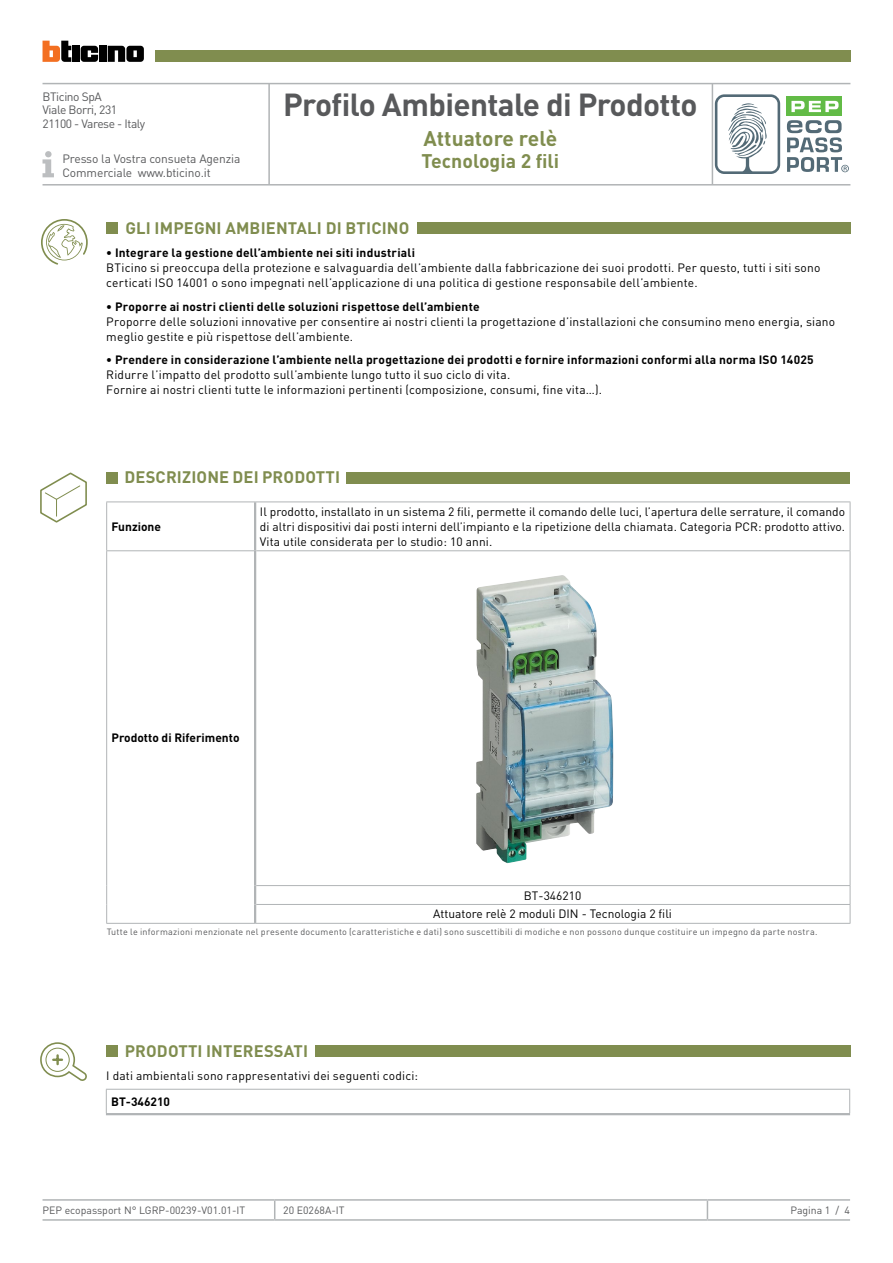
<style>
.page{position:relative;width:893px;height:1263px;background:#fff}
.page>*{position:absolute;margin:0;border:0;box-sizing:border-box;transform-origin:0 0}
.t1{font:700 31.5px "DIN Pro";letter-spacing:-.02em;color:#58595b}
.t2{font:700 21px "DIN Pro";color:#808d4f}
.t3{font:700 19.5px "DIN Pro";color:#808d4f}
.t4{font:700 16.5px "DIN Pro";letter-spacing:.01em;color:#808d4f}
.t5{font:12px/15px "DIN Pro";letter-spacing:.015em;color:#000}
.t6{font:700 12px "DIN Pro";letter-spacing:.015em;color:#000}
.t7{font:12px/13.5px "DIN Pro";letter-spacing:-.025em;color:#58595b}
.t8{font:10.5px "DIN Pro";color:#58595b}
.t9{font:9px "DIN Pro";letter-spacing:.025em;color:#58595b}
</style>
<div class="page">
<hr style="left:43px;top:1199px;width:232px;height:2px;background:#b1b4b6">
<hr style="left:275px;top:1199px;width:432px;height:2px;background:#b1b4b6">
<svg style="left:274px;top:1201px;width:1px;height:18px"></svg>
<hr style="left:707px;top:1199px;width:143px;height:2px;background:#b1b4b6">
<svg style="left:707px;top:1201px;width:1px;height:18px"></svg>
<hr style="left:43px;top:1219px;width:232px;height:2px;background:#b1b4b6">
<hr style="left:275px;top:1219px;width:432px;height:2px;background:#b1b4b6">
<hr style="left:707px;top:1219px;width:143px;height:2px;background:#b1b4b6">
<div style="left:786px;top:97px;width:56px;height:19px;background:#62bb46"></div>
<svg style="left:791px;top:101px;width:47px;height:11px"></svg>
<svg style="left:715px;top:94px;width:65px;height:80px"></svg>
<svg style="left:787px;top:120px;width:62px;height:52px"></svg>
<hr style="left:43px;top:83px;width:807px;height:1px;background:#b1b4b6">
<hr style="left:43px;top:184px;width:807px;height:2px;background:#b1b4b6">
<hr style="left:268px;top:84px;width:2px;height:100px;background:#b1b4b6">
<hr style="left:712px;top:84px;width:1px;height:100px;background:#b1b4b6">
<div style="left:155px;top:50px;width:695px;height:12px;background:#808d4f"></div>
<svg style="left:43px;top:151px;width:11px;height:26px"></svg>
<svg style="left:81px;top:46px;width:17px;height:16px"></svg>
<div style="left:99px;top:46px;width:7px;height:16px;background:#000"></div>
<div style="left:72px;top:46px;width:7px;height:16px;background:#000"></div>
<svg style="left:43px;top:41px;width:28px;height:21px"></svg>
<svg style="left:108px;top:46px;width:36px;height:16px"></svg>
<div style="left:106px;top:222px;width:12px;height:12px;background:#808d4f"></div>
<div style="left:417px;top:222px;width:433px;height:12px;background:#808d4f"></div>
<svg style="left:41px;top:219px;width:47px;height:46px"></svg>
<div style="left:106px;top:1045px;width:12px;height:12px;background:#808d4f"></div>
<div style="left:315px;top:1045px;width:535px;height:12px;background:#808d4f"></div>
<div style="left:106px;top:472px;width:12px;height:11px;background:#808d4f"></div>
<div style="left:346px;top:472px;width:504px;height:11px;background:#808d4f"></div>
<hr style="left:106px;top:501px;width:149px;height:1px;background:#b1b4b6">
<hr style="left:106px;top:502px;width:1px;height:48px;background:#b1b4b6">
<hr style="left:106px;top:550px;width:148px;height:1px;background:#b1b4b6">
<hr style="left:106px;top:551px;width:1px;height:334px;background:#b1b4b6">
<svg style="left:106px;top:885px;width:1px;height:38px"></svg>
<hr style="left:106px;top:923px;width:149px;height:1px;background:#b1b4b6">
<hr style="left:255px;top:923px;width:595px;height:1px;background:#b1b4b6">
<hr style="left:255px;top:501px;width:595px;height:1px;background:#b1b4b6">
<hr style="left:850px;top:502px;width:1px;height:48px;background:#b1b4b6">
<hr style="left:256px;top:550px;width:594px;height:1px;background:#b1b4b6">
<hr style="left:850px;top:551px;width:1px;height:334px;background:#b1b4b6">
<hr style="left:256px;top:885px;width:594px;height:1px;background:#b1b4b6">
<hr style="left:256px;top:904px;width:594px;height:1px;background:#b1b4b6">
<svg style="left:850px;top:886px;width:1px;height:37px"></svg>
<hr style="left:254px;top:502px;width:2px;height:49px;background:#b1b4b6">
<hr style="left:254px;top:551px;width:2px;height:334px;background:#b1b4b6">
<svg style="left:254px;top:885px;width:2px;height:38px"></svg>
<hr style="left:106px;top:1089px;width:744px;height:1px;background:#b1b4b6">
<svg style="left:849px;top:1089px;width:1px;height:24px"></svg>
<hr style="left:106px;top:1113px;width:744px;height:2px;background:#b1b4b6">
<svg style="left:106px;top:1089px;width:1px;height:24px"></svg>
<img style="left:476px;top:575px;width:137px;height:288px">
<svg style="left:40px;top:472px;width:47px;height:51px"></svg>
<svg style="left:40px;top:1042px;width:47px;height:39px"></svg>
<p class="t7" style="left:43px;top:89px;width:104px">BTicino SpA<br>Viale Borri, 231<br>21100 - Varese - Italy</p>
<p class="t7" style="left:62px;top:152px;width:179px">Presso la Vostra consueta Agenzia<br>Commerciale www.bticino.it</p>
<h1 class="t1" style="left:283px;top:83px;width:416px">Profilo Ambientale di Prodotto</h1>
<h2 class="t2" style="left:423px;top:124px;width:135px">Attuatore relè</h2>
<h3 class="t3" style="left:421px;top:148px;width:139px">Tecnologia 2 fili</h3>
<h3 class="t4" style="left:125px;top:217px;width:285px">GLI IMPEGNI AMBIENTALI DI BTICINO</h3>
<p class="t6" style="left:106px;top:245px;width:310px">• Integrare la gestione dell’ambiente nei siti industriali</p>
<p class="t5" style="left:106px;top:260px;width:716px">BTicino si preoccupa della protezione e salvaguardia dell’ambiente dalla fabbricazione dei suoi prodotti. Per questo, tutti i siti sono certicati ISO 14001 o sono impegnati nell’applicazione di una politica di gestione responsabile dell’ambiente.</p>
<p class="t6" style="left:106px;top:298px;width:375px">• Proporre ai nostri clienti delle soluzioni rispettose dell’ambiente</p>
<p class="t5" style="left:106px;top:313px;width:730px">Proporre delle soluzioni innovative per consentire ai nostri clienti la progettazione d’installazioni che consumino meno energia, siano meglio gestite e più rispettose dell’ambiente.</p>
<p class="t6" style="left:106px;top:352px;width:709px">• Prendere in considerazione l’ambiente nella progettazione dei prodotti e fornire informazioni conformi alla norma ISO 14025</p>
<p class="t5" style="left:106px;top:367px;width:497px">Ridurre l’impatto del prodotto sull’ambiente lungo tutto il suo ciclo di vita.<br>Fornire ai nostri clienti tutte le informazioni pertinenti (composizione, consumi, fine vita…).</p>
<h3 class="t4" style="left:125px;top:466px;width:217px">DESCRIZIONE DEI PRODOTTI</h3>
<p class="t6" style="left:112px;top:518px;width:51px">Funzione</p>
<p class="t5" style="left:260px;top:504px;width:587px;text-align:justify">Il prodotto, installato in un sistema 2 fili, permette il comando delle luci, l’apertura delle serrature, il comando di altri dispositivi dai posti interni dell’impianto e la ripetizione della chiamata. Categoria PCR: prodotto attivo.<br>Vita utile considerata per lo studio: 10 anni.</p>
<p class="t6" style="left:112px;top:729px;width:129px">Prodotto di Riferimento</p>
<p class="t5" style="left:433px;top:885px;width:240px;line-height:18.9px;text-align:center">BT-346210<br>Attuatore relè 2 moduli DIN - Tecnologia 2 fili</p>
<p class="t9" style="left:107px;top:926px;width:712px">Tutte le informazioni menzionate nel presente documento (caratteristiche e dati) sono suscettibili di modiche e non possono dunque costituire un impegno da parte nostra.</p>
<h3 class="t4" style="left:125px;top:1040px;width:185px">PRODOTTI INTERESSATI</h3>
<p class="t5" style="left:106px;top:1068px;width:313px">I dati ambientali sono rappresentativi dei seguenti codici:</p>
<p class="t6" style="left:111px;top:1094px;width:60px">BT-346210</p>
<p class="t8" style="left:43px;top:1203px;width:204px">PEP ecopassport N° LGRP-00239-V01.01-IT</p>
<p class="t8" style="left:283px;top:1203px;width:63px">20 E0268A-IT</p>
<p class="t8" style="left:790px;top:1203px;width:61px">Pagina 1 / 4</p>
</div>
